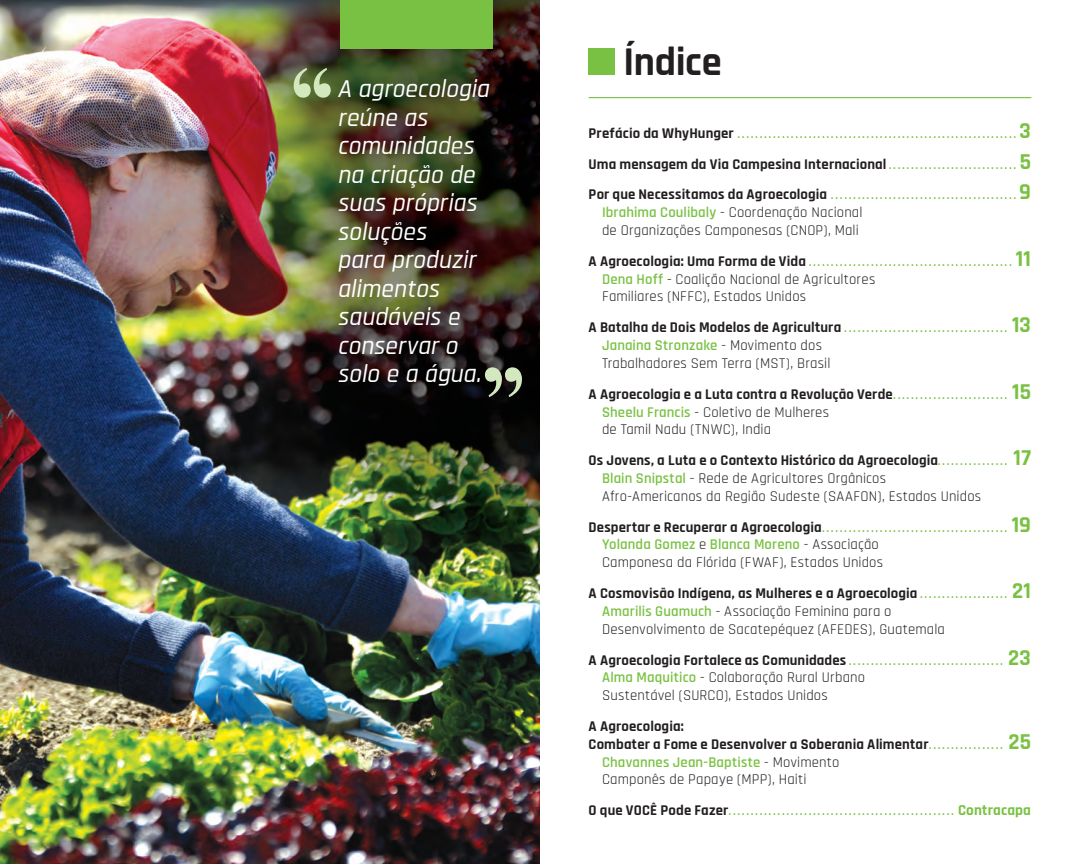
<style>
.page{position:relative;width:1080px;height:864px;background:#fff}
.page>*{position:absolute;margin:0;border:0;box-sizing:border-box;transform-origin:0 0}
.t1{font:700 40.5px "Rajdhani";letter-spacing:-.01em;color:#231f20}
.t2{font:italic 500 25.5px/28.5px "Rajdhani";color:#fff}
.Index_Name{font:14.7px/17.7px "Rajdhani";letter-spacing:.01em;color:#231f20}
.Index_Bold{font:700 14.7px/17.7px "Rajdhani";letter-spacing:.01em;color:#231f20}
.Index_Bold-2{font:700 10.5px "Rajdhani";color:#79c142}
.s1{font-size:14.7px;color:#231f20}
.s2{font-size:22.5px}
.s3{font-size:10.5px;color:#79c142}
.s4{font-size:22.5px;color:#79c142}
.s5{font-weight:600;color:#79c142}
.s6{font-size:15px}
</style>
<div class="page">
<img style="left:0;top:0;width:540px;height:864px">
<hr style="left:589px;top:97px;width:442px;height:1px;background:#79c142">
<div style="left:589px;top:49px;width:26px;height:26px;background:#79c142"></div>
<svg style="left:294px;top:68px;width:37px;height:30px"></svg>
<svg style="left:485px;top:367px;width:37px;height:30px"></svg>
<div style="left:340px;top:0;width:152px;height:49px;background:#79c142"></div>
<p class="t2" style="left:337px;top:76px;width:158px">A agroecologia reúne as comunidades na criação de suas próprias soluções<br>para produzir alimentos saudáveis e conservar o solo e a água.</p>
<p class="t1" style="left:624px;top:37px;width:100px">Índice</p>
<p class="Index_Bold-2" style="left:589px;top:128px;width:444px"><span class="s1">Prefácio da WhyHunger</span> . . . . . . . . . . . . . . . . . . . . . . . . . . . . . . . . . . . . . . . . . . . . . . . . . . . . . . . . . . . . . . <span class="s2">3</span></p>
<p class="Index_Bold" style="left:589px;top:155px;width:444px">Uma mensagem da Via Campesina Internacional <span class="s3">. . . . . . . . . . . . . . . . . . . . . . . . . . . .</span> <span class="s4">5</span></p>
<p class="Index_Bold-2" style="left:589px;top:190px;width:444px"><span class="s1">Por que Necessitamos da Agroecologia</span> . . . . . . . . . . . . . . . . . . . . . . . . . . . . . . . . . . . . . . . . . <span class="s2">9</span></p>
<p class="Index_Name" style="left:602px;top:204px;width:262px"><span class="s5">Ibrahima Coulibaly</span> - Coordenação Nacional de Organizações Camponesas (CNOP), Mali</p>
<p class="Index_Bold-2" style="left:589px;top:256px;width:444px"><span class="s1">A Agroecologia: Uma Forma de Vida</span> . . . . . . . . . . . . . . . . . . . . . . . . . . . . . . . . . . . . . . . . . . . . . <span class="s2">11</span></p>
<p class="Index_Name" style="left:602px;top:271px;width:275px"><span class="s5">Dena Hoff</span> - Coalição Nacional de Agricultores<br>Familiares (NFFC), Estados Unidos</p>
<p class="Index_Bold-2" style="left:589px;top:323px;width:444px"><span class="s1">A Batalha de Dois Modelos de Agricultura</span> . . . . . . . . . . . . . . . . . . . . . . . . . . . . . . . . . . . . . <span class="s2">13</span></p>
<p class="Index_Name" style="left:602px;top:337px;width:230px"><span class="s5">Janaina Stronzake</span> - Movimento dos<br>Trabalhadores Sem Terra (MST), Brasil</p>
<p class="Index_Bold" style="left:589px;top:386px;width:444px">A Agroecologia e a Luta contra a Revolução Verde <span class="s3">. . . . . . . . . . . . . . . . . . . . . . . . . .</span> <span class="s4">15</span></p>
<p class="Index_Name" style="left:602px;top:403px;width:229px"><span class="s5">Sheelu Francis</span> - Coletivo de Mulheres de Tamil Nadu (TNWC), India</p>
<p class="Index_Bold" style="left:589px;top:452px;width:444px">Os Jovens, a Luta e o Contexto Histórico da Agroecologia <span class="s3">. . . . . . . . . . . . . . . .</span> <span class="s4">17</span></p>
<p class="Index_Name" style="left:602px;top:470px;width:381px"><span class="s5">Blain Snipstal</span> - Rede de Agricultores Orgânicos<br>Afro-Americanos da Região Sudeste (SAAFON), Estados Unidos</p>
<p class="Index_Bold-2" style="left:589px;top:522px;width:444px"><span class="s1">Despertar e Recuperar a Agroecologia</span> . . . . . . . . . . . . . . . . . . . . . . . . . . . . . . . . . . . . . . . . . . <span class="s2">19</span></p>
<p class="Index_Name" style="left:602px;top:536px;width:283px"><span class="s5">Yolanda Gomez</span> e <span class="s5">Blanca Moreno</span> - Associação<br>Camponesa da Flórida (FWAF), Estados Unidos</p>
<p class="Index_Bold" style="left:589px;top:585px;width:444px">A Cosmovisão Indígena, as Mulheres e a Agroecologia <span class="s3">. . . . . . . . . . . . . . . . . . . .</span> <span class="s4">21</span></p>
<p class="Index_Name" style="left:602px;top:603px;width:344px"><span class="s5">Amarilis Guamuch</span> - Associação Feminina para o<br>Desenvolvimento de Sacatepéquez (AFEDES), Guatemala</p>
<p class="Index_Bold" style="left:589px;top:651px;width:444px">A Agroecologia Fortalece as Comunidades <span class="s3">. . . . . . . . . . . . . . . . . . . . . . . . . . . . . . . . . . .</span> <span class="s4">23</span></p>
<p class="Index_Name" style="left:602px;top:669px;width:264px"><span class="s5">Alma Maquitico</span> - Colaboração Rural Urbano<br>Sustentável (SURCO), Estados Unidos</p>
<p class="Index_Bold" style="left:589px;top:718px;width:444px">A Agroecologia:<br>Combater a Fome e Desenvolver a Soberania Alimentar <span class="s3">. . . . . . . . . . . . . . . . .</span> <span class="s4">25</span></p>
<p class="Index_Name" style="left:602px;top:754px;width:239px"><span class="s5">Chavannes Jean-Baptiste</span> - Movimento<br>Camponês de Papaye (MPP), Haiti</p>
<p class="Index_Bold-2" style="left:589px;top:805px;width:444px"><span class="s1">O que VOCÊ Pode Fazer</span> . . . . . . . . . . . . . . . . . . . . . . . . . . . . . . . . . . . . . . . . . . . . . . . . . . <span class="s6">Contracapa</span></p>
</div>
